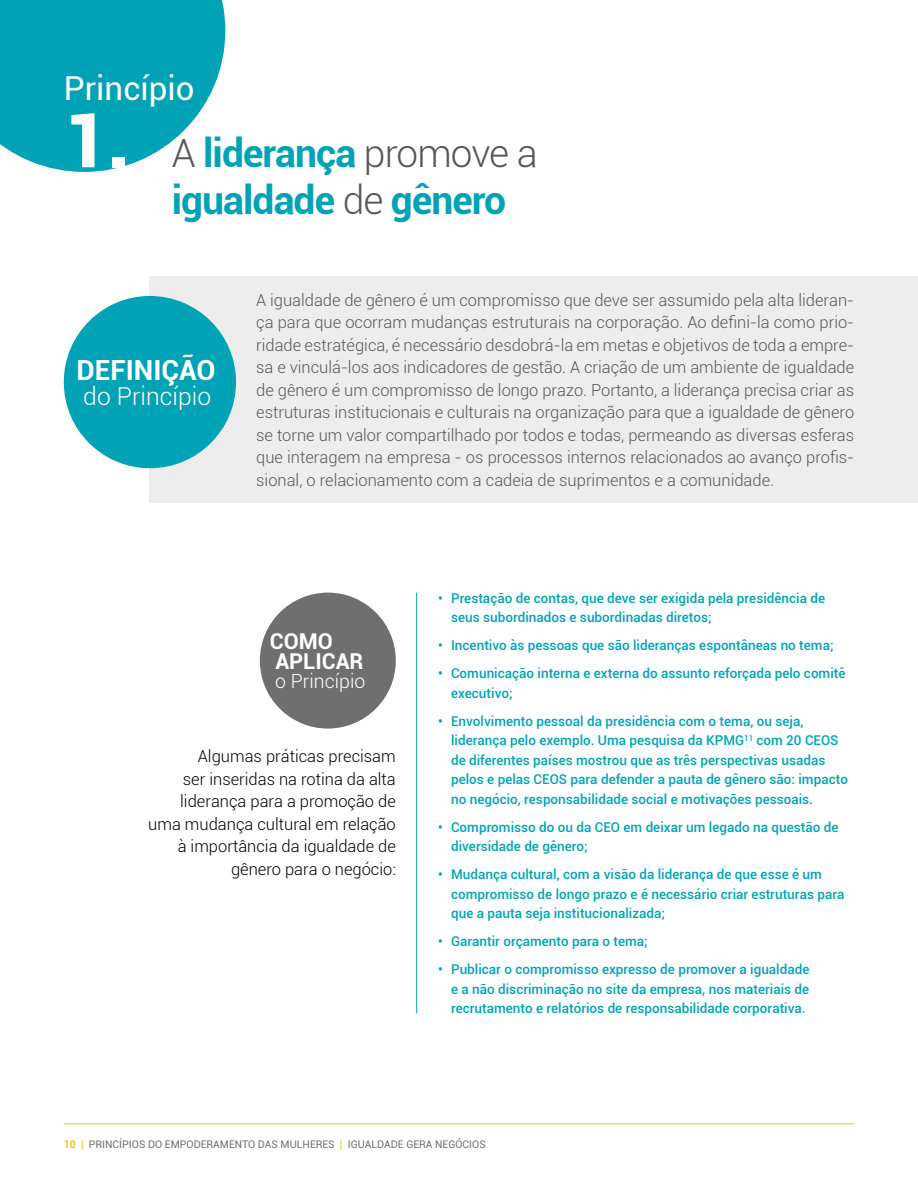
<style>
.page{position:relative;width:918px;height:1188px;background:#fff}
.page>*{position:absolute;margin:0;border:0;box-sizing:border-box;transform-origin:0 0}
.t1{font:700 39px/46.8px "Roboto";letter-spacing:-.025em;color:#00a3b5}
.t2{font:33px "Roboto";color:#fff}
.t3{font:700 27.75px "Roboto";color:#fff}
.t4{font:300 24.75px "Roboto";color:#fff}
.t5{font:700 21.9px/19.5px "Roboto";color:#fff}
.t6{font:300 19.5px "Roboto";color:#fff}
.t7{font:300 16.5px/22.5px "Roboto";color:#575756;text-align:justify}
.t8{font:300 16.5px/22.5px "Roboto";color:#000;text-align:right}
.t9{font:500 13.5px/19.5px "Roboto";color:#00a3b5}
.t10{font:10.5px "Roboto";color:#706f6f}
.s1{font-weight:900;font-size:75px;color:#fff}
.s2{font-weight:300;color:#575756}
.s3{font-weight:700;color:#f4bf1a}
.s4{color:#f4bf1a}
</style>
<div class="page">
<svg style="left:0;top:0;width:225px;height:172px;background:#1eaebd"></svg>
<div style="left:150px;top:276px;width:768px;height:227px;background:#ededed"></div>
<div style="left:64px;top:296px;width:172px;height:172px;background:#00a3b5;border-radius:50%"></div>
<div style="left:260px;top:593px;width:136px;height:136px;background:#706f6f;border-radius:50%"></div>
<hr style="left:416px;top:593px;width:1px;height:420px;background:#00a3b5">
<hr style="left:64px;top:1123px;width:790px;height:1px;background:#f4bf1a">
<h2 class="t2" style="left:64px;top:65px;width:132px">Princípio</h2>
<h1 class="t1" style="left:172px;top:128px;width:368px;text-indent:-108px"><span class="s1">1.</span> <span class="s2">A</span> liderança <span class="s2">promove a </span>igualdade <span class="s2">de</span> gênero</h1>
<h3 class="t3" style="left:77px;top:351px;width:141px">DEFINIÇÃO</h3>
<h3 class="t4" style="left:83px;top:379px;width:129px">do Princípio</h3>
<p class="t7" style="left:256px;top:288px;width:600px">A igualdade de gênero é um compromisso que deve ser assumido pela alta lideran&shy;ça para que ocorram mudanças estruturais na corporação. Ao defini-la como prio&shy;ridade estratégica, é necessário desdobrá-la em metas e objetivos de toda a empre&shy;sa e vinculá-los aos indicadores de gestão. A criação de um ambiente de igualdade de gênero é um compromisso de longo prazo. Portanto, a liderança precisa criar as estruturas institucionais e culturais na organização para que a igualdade de gênero se torne um valor compartilhado por todos e todas, permeando as diversas esferas que interagem na empresa - os processos internos relacionados ao avanço profis&shy;sional, o relacionamento com a cadeia de suprimentos e a comunidade.</p>
<h3 class="t5" style="left:270px;top:631px;width:95px">COMO<br>APLICAR</h3>
<h3 class="t6" style="left:275px;top:668px;width:92px">o Princípio</h3>
<p class="t8" style="left:148px;top:745px;width:249px">Algumas práticas precisam<br>ser inseridas na rotina da alta liderança para a promoção de uma mudança cultural em relação à importância da igualdade de gênero para o negócio:</p>
<p class="t9" style="left:451px;top:588px;width:376px;text-indent:-13px">• Prestação de contas, que deve ser exigida pela presidência de seus subordinados e subordinadas diretos;</p>
<p class="t9" style="left:438px;top:635px;width:397px">• Incentivo às pessoas que são lideranças espontâneas no tema;</p>
<p class="t9" style="left:451px;top:663px;width:396px;text-indent:-13px">• Comunicação interna e externa do assunto reforçada pelo comitê executivo;</p>
<p class="t9" style="left:451px;top:711px;width:398px;text-indent:-13px">• Envolvimento pessoal da presidência com o tema, ou seja, liderança pelo exemplo. Uma pesquisa da KPMG<sup>11</sup> com 20 CEOS de diferentes países mostrou que as três perspectivas usadas pelos e pelas CEOS para defender a pauta de gênero são: impacto no negócio, responsabilidade social e motivações pessoais.</p>
<p class="t9" style="left:451px;top:817px;width:389px;text-indent:-13px">• Compromisso do ou da CEO em deixar um legado na questão de diversidade de gênero;</p>
<p class="t9" style="left:451px;top:864px;width:395px;text-indent:-13px">• Mudança cultural, com a visão da liderança de que esse é um compromisso de longo prazo e é necessário criar estruturas para que a pauta seja institucionalizada;</p>
<p class="t9" style="left:438px;top:931px;width:211px">• Garantir orçamento para o tema;</p>
<p class="t9" style="left:451px;top:959px;width:360px;text-align:justify;text-indent:-13px">• Publicar o compromisso expresso de promover a igualdade e a não discriminação no site da empresa, nos materiais de recrutamento e relatórios de responsabilidade corporativa.</p>
<p class="t10" style="left:64px;top:1137px;width:424px"><span class="s3">10</span> <span class="s4">|</span> PRINCÍPIOS DO EMPODERAMENTO DAS MULHERES <span class="s4">|</span> IGUALDADE GERA NEGÓCIOS</p>
</div>
